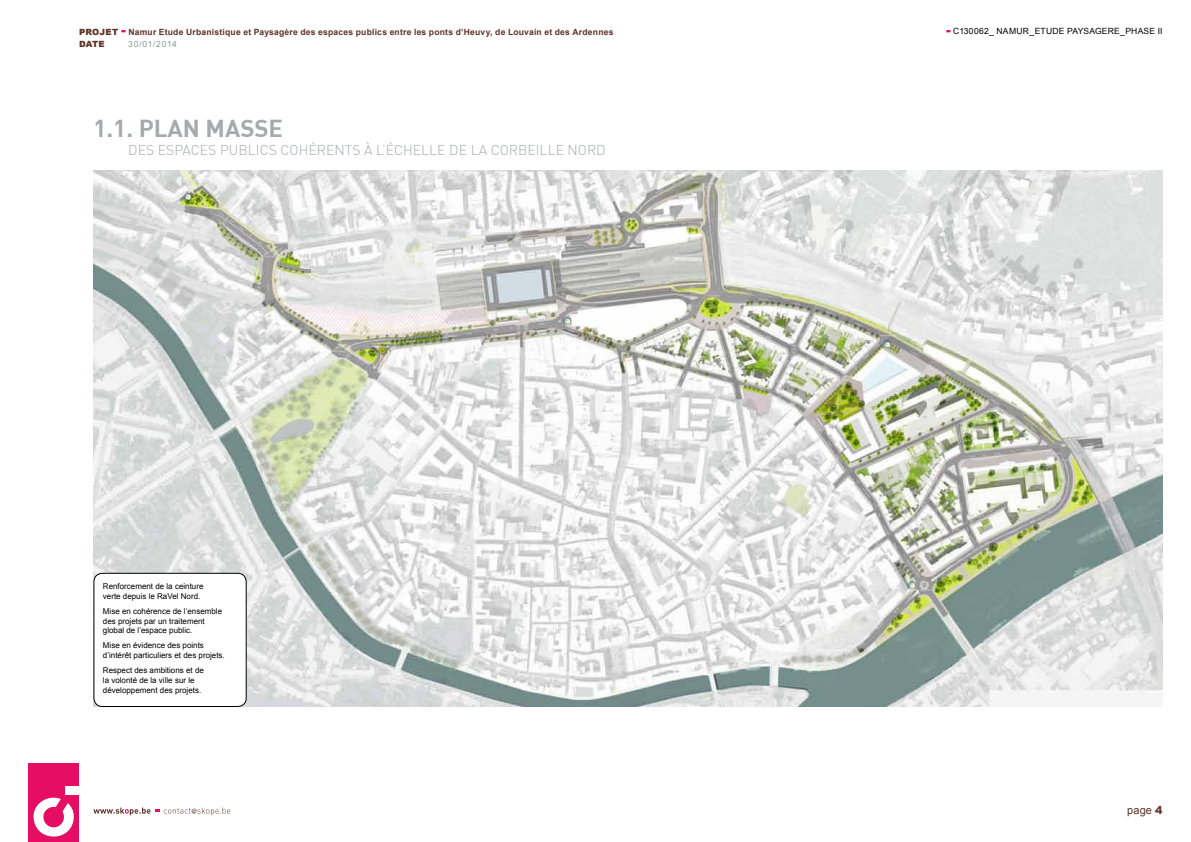
<style>
.page{position:relative;width:1191px;height:842px;background:#fff}
.page>*{position:absolute;margin:0;border:0;box-sizing:border-box;transform-origin:0 0}
.t1{font:700 24px "DIN";color:#a7a9ac}
.t2{font:300 14px "DIN";color:#a7a9ac}
.t3{font:11px "Arial";color:#5e3327}
.t4{font:700 8.6px/12.6px "Arial";letter-spacing:.025em;color:#5e3327}
.t5{font:8.6px "Arial";letter-spacing:.03em;color:#000}
.t6{font:8.6px "Arial";letter-spacing:.065em;color:#939598}
.t7{font:8px/9.6px "Arial";color:#000}
.s1{font-weight:900}
.s2{font-weight:900;font-size:14.4px;color:#e50e63}
</style>
<div class="page">
<div style="left:28px;top:763px;width:51px;height:79px;background:#e50e63"></div>
<svg style="left:34px;top:798px;width:40px;height:38px"></svg>
<div style="left:65px;top:786px;width:14px;height:9px;background:#fff"></div>
<svg style="left:93px;top:807px;width:137px;height:9px"></svg>
<img style="left:93px;top:170px;width:1069px;height:537px">
<div style="left:94px;top:573px;width:152px;height:133px;background:#fff;border-radius:9px"></div>
<div style="left:93px;top:573px;width:154px;height:134px;border:1px solid #000;border-radius:9px"></div>
<p class="t4" style="left:79px;top:26px;width:536px"><span class="s1">PROJET</span> <span class="s2">-</span> Namur Etude Urbanistique et Paysagère des espaces publics entre les ponts d’Heuvy, de Louvain et des Ardennes<br><span class="s1">DATE</span></p>
<p class="t6" style="left:128px;top:39px;width:50px">30/01/2014</p>
<h1 class="t1" style="left:93px;top:113px;width:191px">1.1. PLAN MASSE</h1>
<h2 class="t2" style="left:128px;top:142px;width:479px">DES ESPACES PUBLICS COHÉRENTS À L’ÉCHELLE DE LA CORBEILLE NORD</h2>
<p class="t7" style="left:103px;top:582px;width:102px">Renforcement de la ceinture verte depuis le RaVel Nord.</p>
<p class="t7" style="left:103px;top:606px;width:121px">Mise en cohérence de l’ensemble des projets par un traitement global de l’espace public.</p>
<p class="t7" style="left:103px;top:641px;width:123px">Mise en évidence des points d’intérêt particuliers et des projets.</p>
<p class="t7" style="left:103px;top:666px;width:102px">Respect des ambitions et de la volonté de la ville sur le développement des projets.</p>
<p class="t5" style="left:946px;top:26px;width:96px"><span class="s2">-</span> c130062_ Namur_ETUDE</p>
<p class="t5" style="left:1067px;top:26px;width:30px">PAYSAGERE</p>
<p class="t5" style="left:1120px;top:26px;width:41px">_phase II</p>
<h3 class="t3" style="left:1127px;top:802px;width:37px">page <span class="s1">4</span></h3>
</div>
